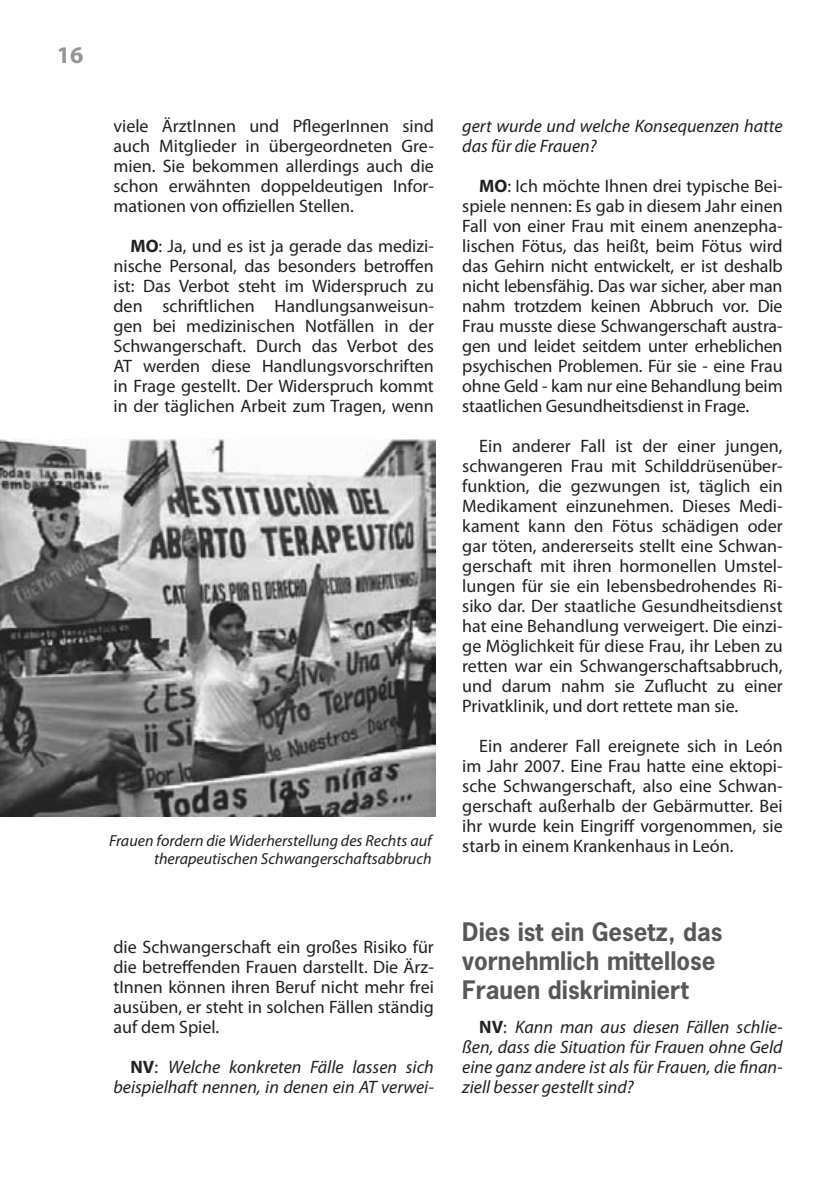
<style>
.page{position:relative;width:839px;height:1191px;background:#fff}
.page>*{position:absolute;margin:0;border:0;box-sizing:border-box;transform-origin:0 0}
.t1{font:700 24px/28.8px "News Gothic Std";color:#57585a}
.t2{font:700 24px "Myriad Pro";color:#939598}
.t3{font:18px/20px "Myriad Pro";color:#231f20;text-align:justify}
.t4{font:italic 18px/20px "Myriad Pro";color:#231f20;text-align:right}
.t5{font:italic 16px/17.6px "Myriad Pro";color:#231f20;text-align:right}
.s1{font-weight:700}
.s2{font-weight:700;font-style:normal}
.s3{font-style:normal}
</style>
<div class="page">
<img style="left:0;top:439px;width:435px;height:377px">
<h1 class="t2" style="left:57px;top:40px;width:28px">16</h1>
<p class="t3" style="left:113px;top:116px;width:322px">viele ÄrztInnen und PflegerInnen sind auch Mitglieder in übergeordneten Gre&shy;mien. Sie bekommen allerdings auch die schon erwähnten doppeldeutigen Infor&shy;mationen von offiziellen Stellen.</p>
<p class="t3" style="left:113px;top:236px;width:322px;text-indent:17px"><span class="s1">MO</span>: Ja, und es ist ja gerade das medizi&shy;nische Personal, das besonders betroffen ist: Das Verbot steht im Widerspruch zu den schriftlichen Handlungsanweisun&shy;gen bei medizinischen Notfällen in der Schwangerschaft. Durch das Verbot des AT werden diese Handlungsvorschriften in Frage gestellt. Der Widerspruch kommt in der täglichen Arbeit zum Tragen, wenn</p>
<p class="t5" style="left:109px;top:831px;width:324px">Frauen fordern die Widerherstellung des Rechts auf therapeutischen Schwangerschaftsabbruch</p>
<p class="t3" style="left:113px;top:936px;width:322px">die Schwangerschaft ein großes Risiko für die betreffenden Frauen darstellt. Die Ärz&shy;tInnen können ihren Beruf nicht mehr frei ausüben, er steht in solchen Fällen ständig auf dem Spiel.</p>
<p class="t4" style="left:113px;top:1056px;width:322px"><span class="s2">NV</span><span class="s3">:</span> Welche konkreten Fälle lassen sich beispielhaft nennen, in denen ein AT verwei-</p>
<p class="t4" style="left:462px;top:116px;width:322px;text-align:left">gert wurde und welche Konsequenzen hatte das für die Frauen?</p>
<p class="t3" style="left:462px;top:176px;width:322px;text-indent:17px"><span class="s1">MO</span>: Ich möchte Ihnen drei typische Bei&shy;spiele nennen: Es gab in diesem Jahr einen Fall von einer Frau mit einem anenzepha&shy;lischen Fötus, das heißt, beim Fötus wird das Gehirn nicht entwickelt, er ist deshalb nicht lebensfähig. Das war sicher, aber man nahm trotzdem keinen Abbruch vor. Die Frau musste diese Schwangerschaft austra&shy;gen und leidet seitdem unter erheblichen psychischen Problemen. Für sie - eine Frau ohne Geld - kam nur eine Behandlung beim staatlichen Gesundheitsdienst in Frage.</p>
<p class="t3" style="left:462px;top:436px;width:322px;text-indent:17px">Ein anderer Fall ist der einer jungen, schwangeren Frau mit Schilddrüsenüber&shy;funktion, die gezwungen ist, täglich ein Medikament einzunehmen. Dieses Medi&shy;kament kann den Fötus schädigen oder gar töten, andererseits stellt eine Schwan&shy;gerschaft mit ihren hormonellen Umstel&shy;lungen für sie ein lebensbedrohendes Ri&shy;siko dar. Der staatliche Gesundheitsdienst hat eine Behandlung verweigert. Die einzi&shy;ge Möglichkeit für diese Frau, ihr Leben zu retten war ein Schwangerschaftsabbruch, und darum nahm sie Zuflucht zu einer Privatklinik, und dort rettete man sie.</p>
<p class="t3" style="left:462px;top:736px;width:322px;text-indent:17px">Ein anderer Fall ereignete sich in León im Jahr 2007. Eine Frau hatte eine ektopi&shy;sche Schwangerschaft, also eine Schwan&shy;gerschaft außerhalb der Gebärmutter. Bei ihr wurde kein Eingriff vorgenommen, sie starb in einem Krankenhaus in León.</p>
<h1 class="t1" style="left:462px;top:917px;width:262px">Dies ist ein Gesetz, das vornehmlich mittellose<br>Frauen diskriminiert</h1>
<p class="t4" style="left:462px;top:1016px;width:322px;text-align:justify;text-indent:17px"><span class="s2">NV</span><span class="s3">:</span> Kann man aus diesen Fällen schlie&shy;ßen, dass die Situation für Frauen ohne Geld eine ganz andere ist als für Frauen, die finan&shy;ziell besser gestellt sind?</p>
</div>
